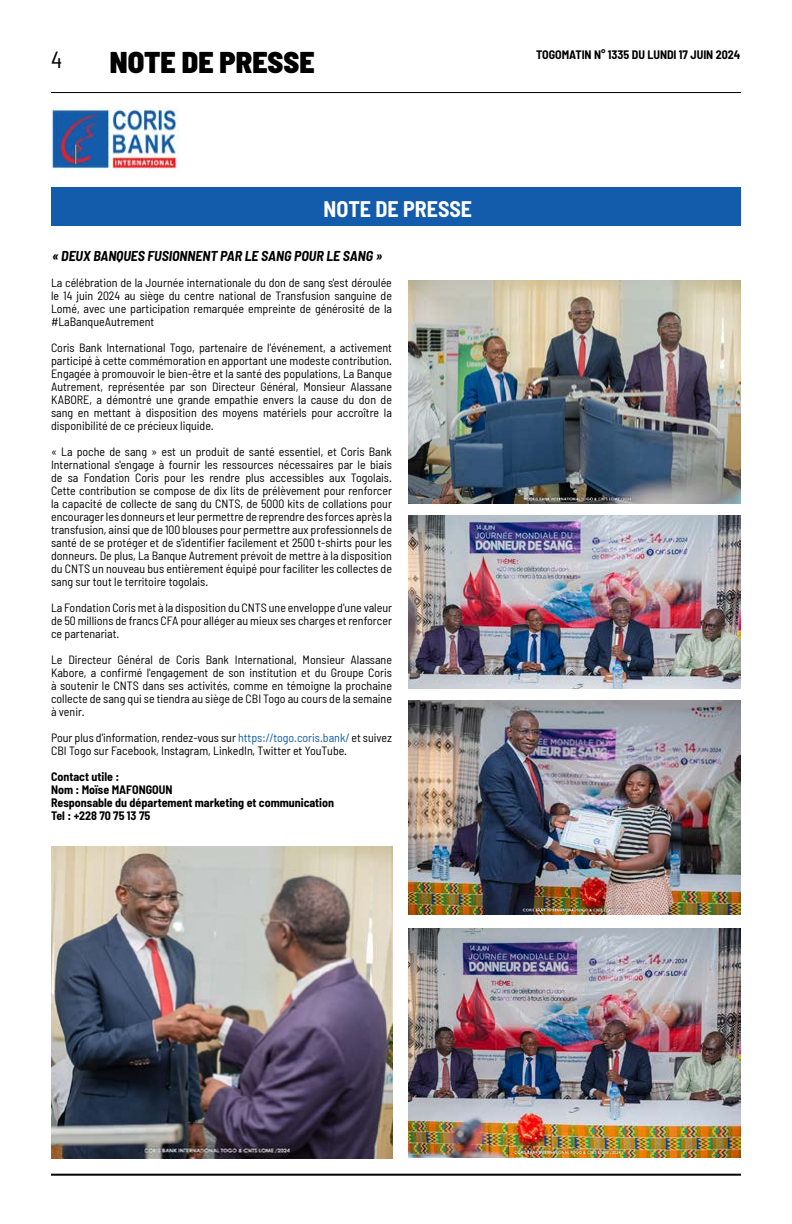
<style>
.page{position:relative;width:792px;height:1224px;background:#fff}
.page>*{position:absolute;margin:0;border:0;box-sizing:border-box;transform-origin:0 0}
.t1{font:900 semi-condensed 30px "Barlow";color:#000}
.t2{font:semi-condensed 23.3px "Barlow";color:#000}
.t3{font:700 semi-condensed 22px "Barlow";color:#fff}
.t4{font:italic 700 semi-condensed 14px "Barlow";color:#000}
.t5{font:semi-condensed 12px/13px "Barlow";color:#000;text-align:justify}
.t6{font:700 semi-condensed 12px/13px "Barlow";color:#000}
.s1{color:#135cab}
</style>
<div class="page">
<hr style="left:51px;top:1174px;width:690px;height:2px;background:#000">
<hr style="left:51px;top:92px;width:690px;height:1px;background:#000">
<img style="left:51px;top:108px;width:128px;height:62px">
<div style="left:51px;top:187px;width:690px;height:39px;background:#135cab"></div>
<img style="left:408px;top:280px;width:333px;height:223px">
<img style="left:408px;top:701px;width:333px;height:214px">
<img style="left:408px;top:515px;width:333px;height:174px">
<img style="left:408px;top:928px;width:333px;height:230px">
<img style="left:51px;top:846px;width:341px;height:312px">
<h2 class="t2" style="left:51px;top:45px;width:13px">4</h2>
<p class="t6" style="left:536px;top:48px;width:206px">TOGOMATIN N° 1335 DU LUNDI 17 JUIN 2024</p>
<h1 class="t1" style="left:110px;top:43px;width:206px">NOTE DE PRESSE</h1>
<h3 class="t3" style="left:324px;top:195px;width:150px">NOTE DE PRESSE</h3>
<p class="t4" style="left:52px;top:247px;width:332px">« DEUX BANQUES FUSIONNENT PAR LE SANG POUR LE SANG »</p>
<p class="t5" style="left:51px;top:276px;width:343px">La célébration de la Journée internationale du don de sang s'est déroulée le 14 juin 2024 au siège du centre national de Transfusion sanguine de Lomé, avec une participation remarquée empreinte de générosité de la #LaBanqueAutrement</p>
<p class="t5" style="left:51px;top:341px;width:342px">Coris Bank International Togo, partenaire de l'événement, a activement participé à cette commémoration en apportant une modeste contribution.<br>Engagée à promouvoir le bien-être et la santé des populations, La Banque Autrement, représentée par son Directeur Général, Monsieur Alassane KABORE, a démontré une grande empathie envers la cause du don de sang en mettant à disposition des moyens matériels pour accroître la disponibilité de ce précieux liquide.</p>
<p class="t5" style="left:51px;top:445px;width:343px">« La poche de sang » est un produit de santé essentiel, et Coris Bank International s'engage à fournir les ressources nécessaires par le biais de sa Fondation Coris pour les rendre plus accessibles aux Togolais.<br>Cette contribution se compose de dix lits de prélèvement pour renforcer la capacité de collecte de sang du CNTS, de 5000 kits de collations pour encourager les donneurs et leur permettre de reprendre des forces après la transfusion, ainsi que de 100 blouses pour permettre aux professionnels de santé de se protéger et de s'identifier facilement et 2500 t-shirts pour les donneurs. De plus, La Banque Autrement prévoit de mettre à la disposition du CNTS un nouveau bus entièrement équipé pour faciliter les collectes de sang sur tout le territoire togolais.</p>
<p class="t5" style="left:51px;top:601px;width:343px">La Fondation Coris met à la disposition du CNTS une enveloppe d'une valeur de 50 millions de francs CFA pour alléger au mieux ses charges et renforcer ce partenariat.</p>
<p class="t5" style="left:51px;top:653px;width:343px">Le Directeur Général de Coris Bank International, Monsieur Alassane Kabore, a confirmé l'engagement de son institution et du Groupe Coris à soutenir le CNTS dans ses activités, comme en témoigne la prochaine collecte de sang qui se tiendra au siège de CBI Togo au cours de la semaine à venir.</p>
<p class="t5" style="left:51px;top:731px;width:343px">Pour plus d'information, rendez-vous sur <span class="s1">https://togo.coris.bank/</span> et suivez<br>CBI Togo sur Facebook, Instagram, LinkedIn, Twitter et YouTube.</p>
<p class="t6" style="left:51px;top:770px;width:285px">Contact utile :<br>Nom : Moïse MAFONGOUN<br>Responsable du département marketing et communication<br>Tel : +228 70 75 13 75</p>
</div>
